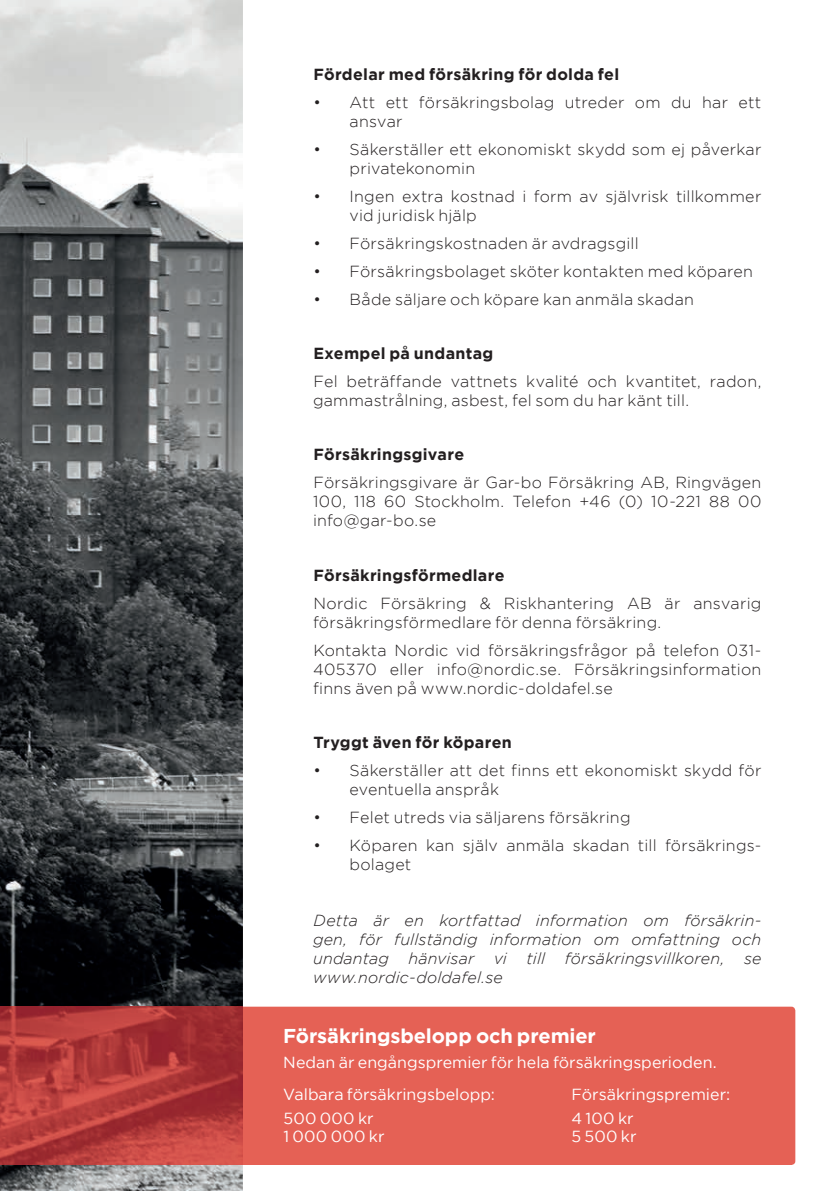
<style>
.page{position:relative;width:840px;height:1191px;background:#fff}
.page>*{position:absolute;margin:0;border:0;box-sizing:border-box;transform-origin:0 0}
.t1{font:700 20px "Gotham";letter-spacing:-.005em;color:#fff}
.t2{font:300 16px/19px "Gotham";letter-spacing:.015em;color:#231f20}
.t3{font:italic 300 16px/19px "Gotham";letter-spacing:.01em;color:#231f20;text-align:justify}
.t4{font:16px/18px "Gotham";color:#fff}
.t5{font:700 16px "Gotham";letter-spacing:.02em;color:#231f20}
</style>
<div class="page">
<img style="left:0;top:0;width:243px;height:1191px">
<div style="left:243px;top:1006px;width:551px;height:159px;background:#e56155"></div>
<img style="left:0;top:1006px;width:243px;height:159px">
<p class="t5" style="left:313px;top:63px;width:307px">Fördelar med försäkring för dolda fel</p>
<p class="t2" style="left:349px;top:92px;width:413px;text-indent:-36px">• Att ett försäkringsbolag utreder om du har ett ansvar</p>
<p class="t2" style="left:349px;top:139px;width:413px;text-indent:-36px">• Säkerställer ett ekonomiskt skydd som ej påverkar privatekonomin</p>
<p class="t2" style="left:349px;top:186px;width:413px;text-indent:-36px">• Ingen extra kostnad i form av självrisk tillkommer vid juridisk hjälp</p>
<p class="t2" style="left:313px;top:233px;width:326px">• Försäkringskostnaden är avdragsgill</p>
<p class="t2" style="left:313px;top:261px;width:441px">• Försäkringsbolaget sköter kontakten med köparen</p>
<p class="t2" style="left:313px;top:289px;width:382px">• Både säljare och köpare kan anmäla skadan</p>
<p class="t5" style="left:313px;top:343px;width:181px">Exempel på undantag</p>
<p class="t2" style="left:313px;top:371px;width:449px">Fel beträffande vattnets kvalité och kvantitet, radon, gammastrålning, asbest, fel som du har känt till.</p>
<p class="t5" style="left:313px;top:444px;width:152px">Försäkringsgivare</p>
<p class="t2" style="left:313px;top:473px;width:449px;text-align:justify">Försäkringsgivare är Gar-bo Försäkring AB, Ringvägen 100, 118 60 Stockholm. Telefon +46 (0) 10-221 88 00 info@gar-bo.se</p>
<p class="t5" style="left:313px;top:564px;width:192px">Försäkringsförmedlare</p>
<p class="t2" style="left:313px;top:593px;width:449px">Nordic Försäkring &amp; Riskhantering AB är ansvarig försäkringsförmedlare för denna försäkring.</p>
<p class="t2" style="left:313px;top:640px;width:449px;text-align:justify">Kontakta Nordic vid försäkringsfrågor på telefon 031- 405370 eller info@nordic.se. Försäkringsinformation finns även på www.nordic-doldafel.se</p>
<p class="t5" style="left:313px;top:731px;width:200px">Tryggt även för köparen</p>
<p class="t2" style="left:349px;top:760px;width:413px;text-indent:-36px">• Säkerställer att det finns ett ekonomiskt skydd för eventuella anspråk</p>
<p class="t2" style="left:313px;top:807px;width:318px">• Felet utreds via säljarens försäkring</p>
<p class="t2" style="left:349px;top:835px;width:413px;text-indent:-36px">• Köparen kan själv anmäla skadan till försäkrings&shy;bolaget</p>
<p class="t3" style="left:313px;top:910px;width:449px">Detta är en kortfattad information om försäkrin&shy;gen, för fullständig information om omfattning och undantag hänvisar vi till försäkringsvillkoren, se www.nordic-doldafel.se</p>
<p class="t1" style="left:283px;top:1022px;width:314px">Försäkringsbelopp och premier</p>
<p class="t4" style="left:283px;top:1045px;width:435px;line-height:32.4px">Nedan är engångspremier för hela försäkringsperioden.<br>Valbara försäkringsbelopp:</p>
<p class="t4" style="left:571px;top:1084px;width:160px">Försäkringspremier:</p>
<p class="t4" style="left:283px;top:1109px;width:102px">500 000 kr<br>1 000 000 kr</p>
<p class="t4" style="left:571px;top:1109px;width:67px">4 100 kr<br>5 500 kr</p>
</div>
